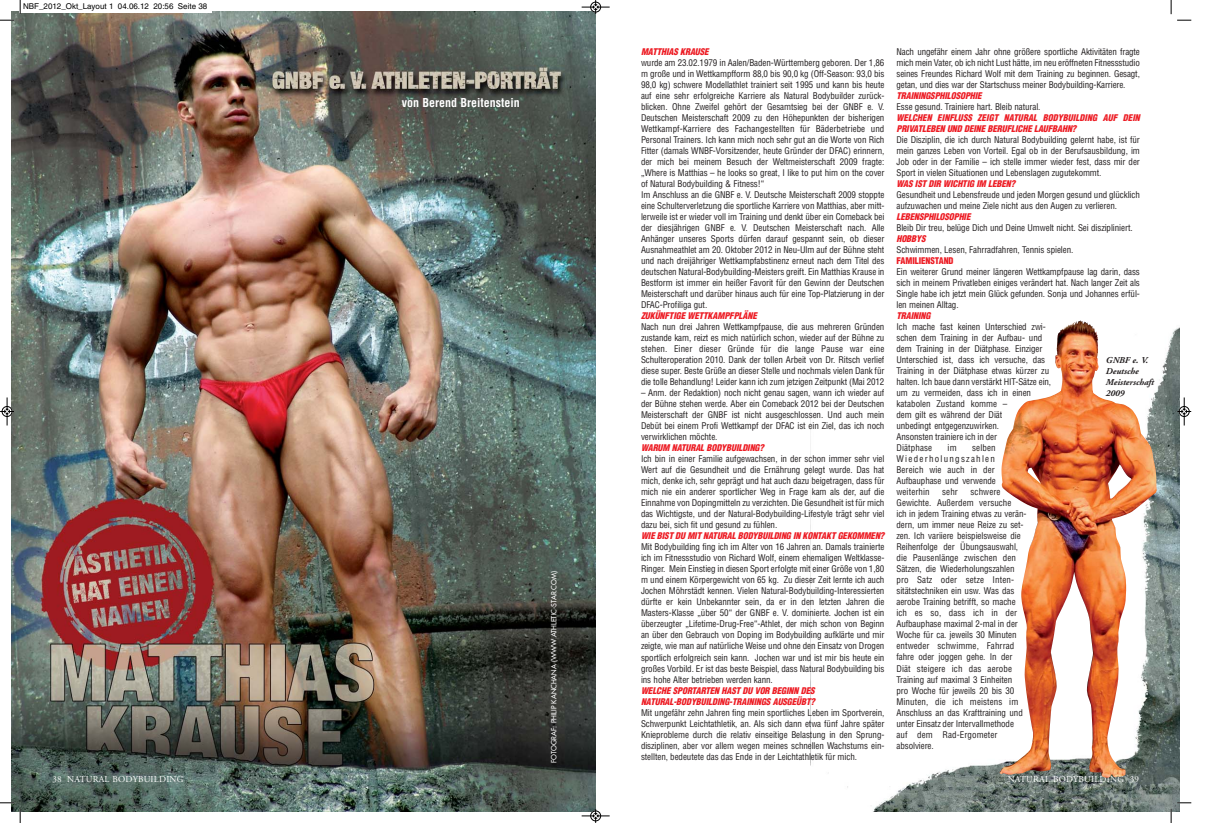
<style>
.page{position:relative;width:1219px;height:823px;background:#fff}
.page>*{position:absolute;margin:0;border:0;box-sizing:border-box;transform-origin:0 0}
.t1{font:700 condensed 12px "Helvetica";color:#fff}
.t2{font:condensed 9px/11px "Helvetica";letter-spacing:-.01em;color:#231f20;text-align:justify}
.t3{font:italic 900 condensed 9px/11px "Helvetica";letter-spacing:-.01em;color:#ed1c24}
.t4{font:9px "Adobe Garamond";letter-spacing:.025em;color:#fff}
.t5{font:italic 700 9px/10.8px "Adobe Garamond";color:#231f20}
.t6{font:900 condensed 9px "Helvetica";letter-spacing:-.01em;color:#ed1c24}
.t7{font:8px "Helvetica";color:#000}
.t8{font:7px "Futura";color:#fff}
</style>
<div class="page">
<img style="left:847px;top:327px;width:332px;height:484px">
<img style="left:12px;top:12px;width:584px;height:799px">
<img style="left:999px;top:320px;width:127px;height:458px">
<div style="left:19px;top:0;width:192px;height:13px;background:#fff"></div>
<svg style="left:20px;top:0;width:1px;height:14px"></svg>
<svg style="left:0;top:20px;width:14px;height:1px"></svg>
<svg style="left:1171px;top:0;width:1px;height:14px"></svg>
<svg style="left:1177px;top:20px;width:14px;height:1px"></svg>
<svg style="left:20px;top:809px;width:1px;height:14px"></svg>
<svg style="left:0;top:802px;width:14px;height:1px"></svg>
<svg style="left:1171px;top:809px;width:1px;height:14px"></svg>
<svg style="left:1177px;top:802px;width:14px;height:1px"></svg>
<svg style="left:582px;top:0;width:28px;height:14px"></svg>
<svg style="left:582px;top:809px;width:28px;height:14px"></svg>
<svg style="left:0;top:397px;width:14px;height:28px"></svg>
<svg style="left:1177px;top:397px;width:14px;height:28px"></svg>
<p class="t7" style="left:23px;top:3px;width:186px">NBF_2012_Okt_Layout 1 04.06.12 20:56 Seite 38</p>
<p class="t4" style="left:52px;top:775px;width:133px">38 NATURAL BODYBUILDING</p>
<h1 class="t1" style="left:402px;top:97px;width:119px">von Berend Breitenstein</h1>
<p class="t8" style="left:550px;top:763px;width:193px;rotate:-90deg">FOTOGRAF: PHILIP KANCHANA (WWW.ATHLETIC-STAR.COM)</p>
<p class="t3" style="left:641px;top:47px;width:71px">MATTHIAS KRAUSE</p>
<p class="t2" style="left:641px;top:58px;width:245px;text-align:left">wurde am 23.02.1979 in Aalen/Baden-Württemberg geboren. Der 1,86 m große und in Wettkampfform 88,0 bis 90,0 kg (Off-Season: 93,0 bis 98,0 kg) schwere Modellathlet trainiert seit 1995 und kann bis heute auf eine sehr erfolgreiche Karriere als Natural Bodybuilder zurück - blicken. Ohne Zweifel gehört der Gesamtsieg bei der GNBF e. V.<br>Deutschen Meisterschaft 2009 zu den Höhepunkten der bisherigen Wettkampf-Karriere des Fachangestellten für Bäderbetriebe und Personal Trainers. Ich kann mich noch sehr gut an die Worte von Rich Fitter (damals WNBF-Vorsitzender, heute Gründer der DFAC) erinnern, der mich bei meinem Besuch der Weltmeisterschaft 2009 fragte: „Where is Matthias – he looks so great, I like to put him on the cover of Natural Bodybuilding &amp; Fitness!“<br>Im Anschluss an die GNBF e. V. Deutsche Meisterschaft 2009 stoppte eine Schulterverletzung die sportliche Karriere von Matthias, aber mitt&shy;lerweile ist er wieder voll im Training und denkt über ein Comeback bei der diesjährigen GNBF e. V. Deutschen Meisterschaft nach. Alle Anhänger unseres Sports dürfen darauf gespannt sein, ob dieser Ausnahmeathlet am 20. Oktober 2012 in Neu-Ulm auf der Bühne steht und nach dreijähriger Wettkampfabstinenz erneut nach dem Titel des deutschen Natural-Bodybuilding-Meisters greift. Ein Matthias Krause in Bestform ist immer ein heißer Favorit für den Gewinn der Deutschen Meisterschaft und darüber hinaus auch für eine Top-Platzierung in der DFAC-Profiliga gut.</p>
<p class="t3" style="left:641px;top:311px;width:119px">ZUKÜNFTIGE WETTKAMPFPLÄNE</p>
<p class="t2" style="left:641px;top:322px;width:245px">Nach nun drei Jahren Wettkampfpause, die aus mehreren Gründen zustande kam, reizt es mich natürlich schon, wieder auf der Bühne zu stehen. Einer dieser Gründe für die lange Pause war eine Schulteroperation 2010. Dank der tollen Arbeit von Dr. Ritsch verlief diese super. Beste Grüße an dieser Stelle und nochmals vielen Dank für die tolle Behandlung! Leider kann ich zum jetzigen Zeitpunkt (Mai 2012</p>
<p class="t2" style="left:641px;top:388px;width:245px">– Anm. der Redaktion) noch nicht genau sagen, wann ich wieder auf der Bühne stehen werde. Aber ein Comeback 2012 bei der Deutschen Meisterschaft der GNBF ist nicht ausgeschlossen. Und auch mein Debüt bei einem Profi Wettkampf der DFAC ist ein Ziel, das ich noch verwirklichen möchte.</p>
<p class="t3" style="left:641px;top:443px;width:126px">WARUM NATURAL BODYBUILDING?</p>
<p class="t2" style="left:641px;top:454px;width:245px">Ich bin in einer Familie aufgewachsen, in der schon immer sehr viel Wert auf die Gesundheit und die Ernährung gelegt wurde. Das hat mich, denke ich, sehr geprägt und hat auch dazu beigetragen, dass für mich nie ein anderer sportlicher Weg in Frage kam als der, auf die Einnahme von Dopingmitteln zu verzichten. Die Gesundheit ist für mich das Wichtigste, und der Natural-Bodybuilding-Lifestyle trägt sehr viel dazu bei, sich fit und gesund zu fühlen.</p>
<p class="t3" style="left:641px;top:531px;width:247px">WIE BIST DU MIT NATURAL BODYBUILDING IN KONTAKT GEKOMMEN?</p>
<p class="t2" style="left:641px;top:542px;width:245px">Mit Bodybuilding fing ich im Alter von 16 Jahren an. Damals trainierte ich im Fitnessstudio von Richard Wolf, einem ehemaligen Weltklasse-Ringer. Mein Einstieg in diesen Sport erfolgte mit einer Größe von 1,80 m und einem Körpergewicht von 65 kg. Zu dieser Zeit lernte ich auch Jochen Möhrstädt kennen. Vielen Natural-Bodybuilding-Interessierten dürfte er kein Unbekannter sein, da er in den letzten Jahren die Masters-Klasse „über 50“ der GNBF e. V. dominierte. Jochen ist ein überzeugter „Lifetime-Drug-Free“-Athlet, der mich schon von Beginn an über den Gebrauch von Doping im Bodybuilding aufklärte und mir zeigte, wie man auf natürliche Weise und ohne den Einsatz von Drogen sportlich erfolgreich sein kann. Jochen war und ist mir bis heute ein großes Vorbild. Er ist das beste Beispiel, dass Natural Bodybuilding bis ins hohe Alter betrieben werden kann.</p>
<p class="t3" style="left:641px;top:685px;width:177px">WELCHE SPORTARTEN HAST DU VOR BEGINN DES<br>NATURAL-BODYBUILDING-TRAININGS AUSGEÜBT?</p>
<p class="t2" style="left:641px;top:707px;width:245px">Mit ungefähr zehn Jahren fing mein sportliches Leben im Sportverein, Schwerpunkt Leichtathletik, an. Als sich dann etwa fünf Jahre später Knieprobleme durch die relativ einseitige Belastung in den Sprung - disziplinen, aber vor allem wegen meines schnellen Wachstums ein&shy;stellten, bedeutete das das Ende in der Leichtathletik für mich.</p>
<p class="t2" style="left:896px;top:47px;width:245px">Nach ungefähr einem Jahr ohne größere sportliche Aktivitäten fragte mich mein Vater, ob ich nicht Lust hätte, im neu eröffneten Fitnessstudio seines Freundes Richard Wolf mit dem Training zu beginnen. Gesagt, getan, und dies war der Startschuss meiner Bodybuilding-Karriere.</p>
<p class="t3" style="left:896px;top:91px;width:89px">TRAININGSPHILOSOPHIE</p>
<p class="t2" style="left:896px;top:102px;width:146px">Esse gesund. Trainiere hart. Bleib natural.</p>
<p class="t3" style="left:896px;top:113px;width:247px">WELCHEN EINFLUSS ZEIGT NATURAL BODYBUILDING AUF DEIN<br>PRIVATLEBEN UND DEINE BERUFLICHE LAUFBAHN?</p>
<p class="t2" style="left:896px;top:135px;width:245px">Die Disziplin, die ich durch Natural Bodybuilding gelernt habe, ist für mein ganzes Leben von Vorteil. Egal ob in der Berufsausbildung, im Job oder in der Familie – ich stelle immer wieder fest, dass mir der Sport in vielen Situationen und Lebenslagen zugutekommt.</p>
<p class="t3" style="left:896px;top:179px;width:122px">WAS IST DIR WICHTIG IM LEBEN?</p>
<p class="t2" style="left:896px;top:190px;width:245px">Gesundheit und Lebensfreude und jeden Morgen gesund und glücklich aufzuwachen und meine Ziele nicht aus den Augen zu verlieren.</p>
<p class="t3" style="left:896px;top:212px;width:77px">LEBENSPHILOSOPHIE</p>
<p class="t2" style="left:896px;top:223px;width:238px">Bleib Dir treu, belüge Dich und Deine Umwelt nicht. Sei diszipliniert.</p>
<p class="t3" style="left:896px;top:234px;width:32px">HOBBYS</p>
<p class="t2" style="left:896px;top:245px;width:178px">Schwimmen, Lesen, Fahrradfahren, Tennis spielen.</p>
<p class="t6" style="left:896px;top:258px;width:59px">FAMILIENSTAND</p>
<p class="t2" style="left:896px;top:267px;width:245px">Ein weiterer Grund meiner längeren Wettkampfpause lag darin, dass sich in meinem Privatleben einiges verändert hat. Nach langer Zeit als Single habe ich jetzt mein Glück gefunden. Sonja und Johannes erfül&shy;len meinen Alltag.</p>
<p class="t3" style="left:896px;top:311px;width:37px">TRAINING</p>
<p class="t2" style="left:896px;top:322px;width:156px;text-align:left">Ich mache fast keinen Unterschied zwi&shy;schen dem Training in der Aufbau- und dem Training in der Diätphase. Einziger Unterschied ist, dass ich versuche, das Training in der Diätphase etwas kürzer zu halten. Ich baue dann verstärkt HIT-Sätze ein, um zu vermeiden, dass ich in einen katabolen Zustand komme –<br>dem gilt es während der Diät<br>unbedingt entgegenzuwirken.<br>Ansonsten trainiere ich in der<br>Diätphase</p>
<p class="t5" style="left:1106px;top:356px;width:50px">GNBF e. V.<br>Deutsche<br>Meisterschaft<br>2009</p>
<p class="t2" style="left:896px;top:443px;width:101px;text-indent:76px">selben Wiederho lungs zah len Bereich wie auch in der Aufbauphase und verwende weiterhin</p>
<p class="t2" style="left:948px;top:443px;width:11px">im</p>
<p class="t2" style="left:896px;top:487px;width:132px;text-align:left;text-indent:74px">schwere<br>Gewichte. Außerdem versuche<br>ich in jedem Training etwas zu verän&shy;dern, um immer neue Reize zu set&shy;zen. Ich variiere beispielsweise die<br>Reihenfolge der Übungsauswahl, die Pausenlänge zwischen den<br>Sätzen, die Wiederholungszahlen pro Satz oder setze Inten - sitätstechniken ein usw. Was das aerobe Training betrifft, so mache ich es so, dass ich in der<br>Aufbauphase maximal 2-mal in der<br>Woche für ca. jeweils 30 Minuten entweder schwimme, Fahrrad fahre oder joggen gehe. In der<br>Diät steigere ich das aerobe<br>Training auf maximal 3 Einheiten<br>pro Woche für jeweils 20 bis 30<br>Minuten, die ich meistens im<br>Anschluss an das Krafttraining und unter Einsatz der Intervallmethode auf dem Rad-Ergometer absolviere.</p>
<p class="t2" style="left:942px;top:487px;width:17px">sehr</p>
<p class="t4" style="left:1008px;top:775px;width:133px">NATURAL BODYBUILDING 39</p>
</div>
